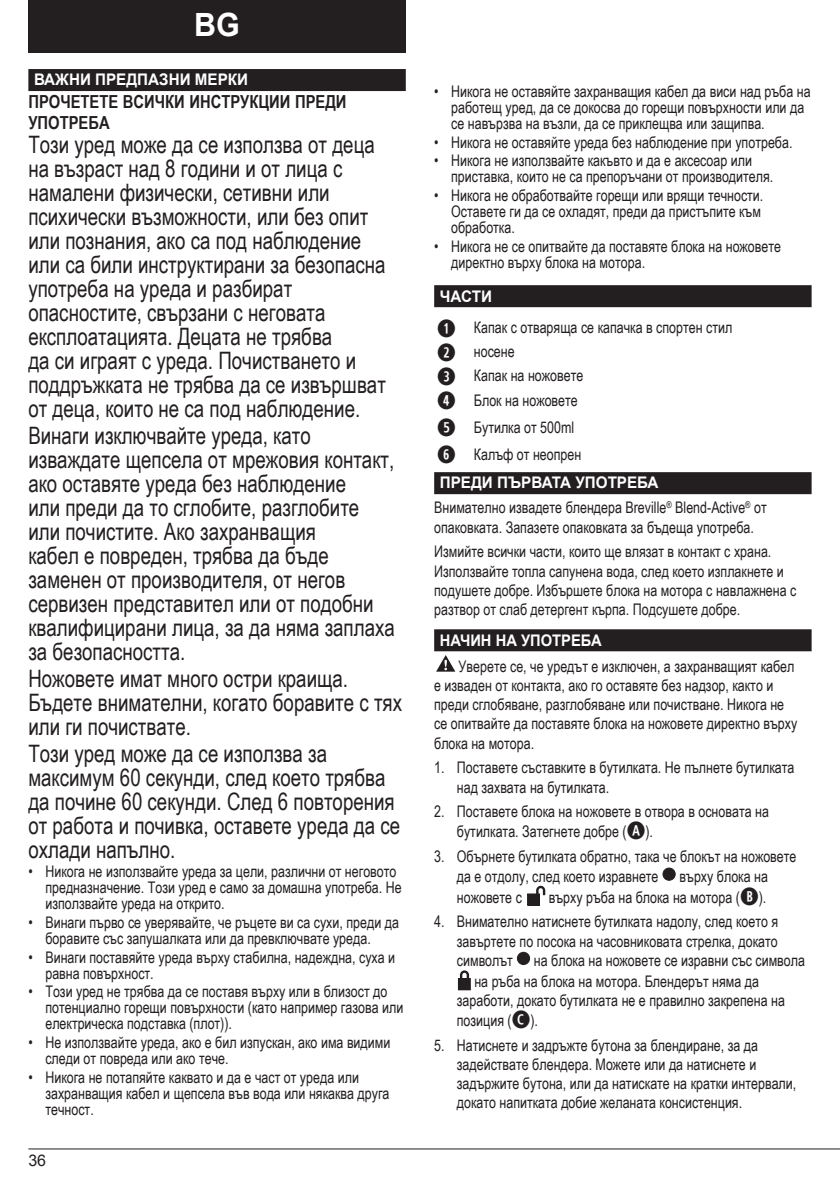
<style>
.page{position:relative;width:840px;height:1191px;background:#fff}
.page>*{position:absolute;margin:0;border:0;box-sizing:border-box;transform-origin:0 0}
.t1{font:700 32px "Arial";color:#fff;scale:.95 1}
.t2{font:24px/24px "Arial Narrow";color:#231f20;scale:.95 1}
.t3{font:700 18px/21.6px "Arial Narrow";color:#231f20}
.t4{font:16px/16px "Arial Narrow";color:#231f20;scale:.95 1}
.t5{font:700 16px "Arial";color:#fff;scale:.95 1}
.t6{font:700 16px "Arial";color:#fff;scale:.92 1}
.t7{font:16px "Arial";color:#231f20}
.s1{font-family:"Combi Numerals Pro";font-weight:700;font-size:24px}
</style>
<div class="page">
<hr style="left:28px;top:1148px;width:811px;height:1px;background:#231f20">
<div style="left:28px;top:0;width:377px;height:52px;background:#231f20"></div>
<div style="left:28px;top:69px;width:377px;height:22px;background:#231f20"></div>
<div style="left:434px;top:285px;width:377px;height:22px;background:#231f20"></div>
<div style="left:434px;top:472px;width:377px;height:22px;background:#231f20"></div>
<div style="left:434px;top:629px;width:377px;height:22px;background:#231f20"></div>
<svg style="left:436px;top:655px;width:19px;height:16px"></svg>
<div style="left:662px;top:868px;width:12px;height:12px;background:#231f20;border-radius:50%"></div>
<div style="left:662px;top:867px;width:13px;height:13px;border:1px solid #231f20;border-radius:50%"></div>
<div style="left:527px;top:894px;width:12px;height:11px;background:#231f20"></div>
<div style="left:527px;top:893px;width:12px;height:12px;border:1px solid #231f20"></div>
<svg style="left:536px;top:885px;width:9px;height:10px"></svg>
<div style="left:517px;top:952px;width:12px;height:12px;background:#231f20;border-radius:50%"></div>
<div style="left:517px;top:952px;width:12px;height:12px;border:1px solid #231f20;border-radius:50%"></div>
<div style="left:458px;top:978px;width:12px;height:11px;background:#231f20"></div>
<div style="left:457px;top:978px;width:13px;height:12px;border:1px solid #231f20"></div>
<svg style="left:459px;top:970px;width:10px;height:9px"></svg>
<h1 class="t1" style="left:194px;top:3px;width:50px">BG</h1>
<p class="t5" style="left:34px;top:69px;width:227px">ВАЖНИ ПРЕДПАЗНИ МЕРКИ</p>
<p class="t3" style="left:28px;top:90px;width:319px">ПРОЧЕТЕТЕ ВСИЧКИ ИНСТРУКЦИИ ПРЕДИ<br>УПОТРЕБА</p>
<p class="t2" style="left:28px;top:132px;width:377px">Този уред може да се използва от деца на възраст над 8 години и от лица с намалени физически, сетивни или психически възможности, или без опит или познания, ако са под наблюдение или са били инструктирани за безопасна употреба на уреда и разбират опасностите, свързани с неговата експлоатацията. Децата не трябва<br>да си играят с уреда. Почистването и поддръжката не трябва да се извършват от деца, които не са под наблюдение.</p>
<p class="t2" style="left:28px;top:423px;width:387px">Винаги изключвайте уреда, като изваждате щепсела от мрежовия контакт, ако оставяте уреда без наблюдение<br>или преди да то сглобите, разглобите или почистите. Ако захранващия<br>кабел е повреден, трябва да бъде заменен от производителя, от негов сервизен представител или от подобни квалифицирани лица, за да няма заплаха за безопасността.</p>
<h2 class="t2" style="left:28px;top:666px;width:394px">Ножовете имат много остри краища.<br>Бъдете внимателни, когато боравите с тях или ги почиствате.</h2>
<h2 class="t2" style="left:28px;top:740px;width:393px">Този уред може да се използва за максимум 60 секунди, след което трябва да почине 60 секунди. След 6 повторения от работа и почивка, оставете уреда да се охлади напълно.</h2>
<p class="t4" style="left:45px;top:862px;width:376px;text-indent:-17px">• Никога не използвайте уреда за цели, различни от неговото предназначение. Този уред е само за домашна употреба. Не използвайте уреда на открито.</p>
<p class="t4" style="left:45px;top:913px;width:373px;text-indent:-17px">• Винаги първо се уверявайте, че ръцете ви са сухи, преди да боравите със запушалката или да превключвате уреда.</p>
<p class="t4" style="left:45px;top:948px;width:369px;text-indent:-17px">• Винаги поставяйте уреда върху стабилна, надеждна, суха и равна повърхност.</p>
<p class="t4" style="left:45px;top:983px;width:378px;text-indent:-17px">• Този уред не трябва да се поставя върху или в близост до потенциално горещи повърхности (като например газова или електрическа подставка (плот)).</p>
<p class="t4" style="left:45px;top:1034px;width:364px;text-indent:-17px">• Не използвайте уреда, ако е бил изпускан, ако има видими следи от повреда или ако тече.</p>
<p class="t4" style="left:45px;top:1069px;width:363px;text-indent:-17px">• Никога не потапяйте каквато и да е част от уреда или захранващия кабел и щепсела във вода или някаква друга течност.</p>
<p class="t7" style="left:28px;top:1150px;width:19px">36</p>
<p class="t4" style="left:451px;top:82px;width:379px;text-indent:-17px">• Никога не оставяйте захранващия кабел да виси над ръба на работещ уред, да се докосва до горещи повърхности или да се навързва на възли, да се приклещва или защипва.</p>
<p class="t4" style="left:434px;top:133px;width:378px">• Никога не оставяйте уреда без наблюдение при употреба.</p>
<p class="t4" style="left:451px;top:152px;width:340px;text-indent:-17px">• Никога не използвайте какъвто и да е аксесоар или приставка, които не са препоръчани от производителя.</p>
<p class="t4" style="left:451px;top:187px;width:330px;text-indent:-17px">• Никога не обработвайте горещи или врящи течности.<br>Оставете ги да се охладят, преди да пристъпите към обработка.</p>
<p class="t4" style="left:451px;top:238px;width:348px;text-indent:-17px">• Никога не се опитвайте да поставяте блока на ножовете директно върху блока на мотора.</p>
<p class="t5" style="left:439px;top:285px;width:56px">ЧАСТИ</p>
<p class="t4" style="left:437px;top:315px;width:312px;line-height:24.2px"><span class="s1">Q</span> Капак с отваряща се капачка в спортен стил<br><span class="s1">W</span> носене<br><span class="s1">E</span> Капак на ножовете<br><span class="s1">R</span> Блок на ножовете</p>
<p class="t4" style="left:437px;top:413px;width:153px;line-height:27px"><span class="s1">T</span> Бутилка от 500ml<br><span class="s1">Y</span> Калъф от неопрен</p>
<p class="t5" style="left:439px;top:472px;width:232px">ПРЕДИ ПЪРВАТА УПОТРЕБА</p>
<p class="t4" style="left:434px;top:497px;width:351px;line-height:19.2px">Внимателно извадете блендера Breville<sup>®</sup> Blend-Active<sup>®</sup> от опаковката. Запазете опаковката за бъдеща употреба.</p>
<p class="t4" style="left:434px;top:541px;width:382px;line-height:19.2px">Измийте всички части, които ще влязат в контакт с храна.<br>Използвайте топла сапунена вода, след което изплакнете и подушете добре. Избършете блока на мотора с навлажнена с разтвор от слаб детергент кърпа. Подсушете добре.</p>
<p class="t6" style="left:439px;top:629px;width:177px">НАЧИН НА УПОТРЕБА</p>
<p class="t4" style="left:434px;top:656px;width:383px;line-height:19.2px;text-indent:24px">Уверете се, че уредът е изключен, а захранващият кабел е изваден от контакта, ако го оставяте без надзор, както и преди сглобяване, разглобяване или почистване. Никога не се опитвайте да поставяте блока на ножовете директно върху блока на мотора.</p>
<p class="t4" style="left:456px;top:757px;width:356px;line-height:19.2px;text-indent:-23px">1. Поставете съставките в бутилката. Не пълнете бутилката над захвата на бутилката.</p>
<p class="t4" style="left:456px;top:801px;width:330px;line-height:20px;text-indent:-23px">2. Поставете блока на ножовете в отвора в основата на бутилката. Затегнете добре (<span class="s1">A</span>).</p>
<p class="t4" style="left:456px;top:846px;width:359px;line-height:19.2px;text-indent:-23px">3. Обърнете бутилката обратно, така че блокът на ножовете да е отдолу, след което изравнете</p>
<p class="t4" style="left:679px;top:867px;width:94px">върху блока на</p>
<p class="t4" style="left:456px;top:888px;width:70px">ножовете с</p>
<p class="t4" style="left:548px;top:888px;width:230px">върху ръба на блока на мотора (<span class="s1">B</span>).</p>
<p class="t4" style="left:456px;top:911px;width:339px;line-height:19.2px;text-align:justify;text-indent:-23px">4. Внимателно натиснете бутилката надолу, след което я завъртете по посока на часовниковата стрелка, докато символът</p>
<p class="t4" style="left:474px;top:949px;width:349px;line-height:21px;text-indent:60px">на блока на ножовете се изравни със символа на ръба на блока на мотора. Блендерът няма да</p>
<p class="t4" style="left:456px;top:989px;width:346px;line-height:20px">заработи, докато бутилката не е правилно закрепена на позиция (<span class="s1">C</span>).</p>
<p class="t4" style="left:456px;top:1035px;width:358px;line-height:19.2px;text-indent:-23px">5. Натиснете и задръжте бутона за блендиране, за да задействате блендера. Можете или да натиснете и задържите бутона, или да натискате на кратки интервали, докато напитката добие желаната консистенция.</p>
</div>
